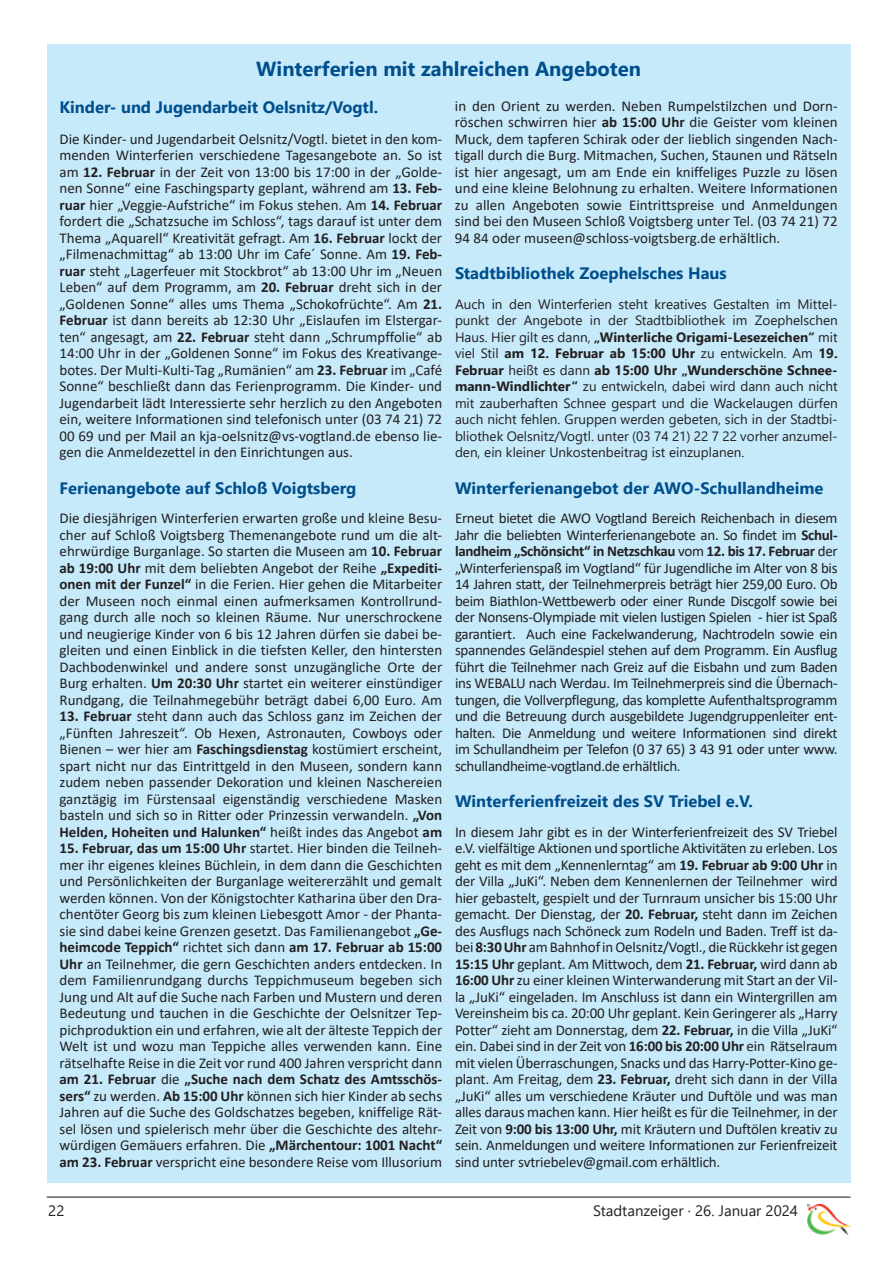
<style>
.page{position:relative;width:893px;height:1263px;background:#fff}
.page>*{position:absolute;margin:0;border:0;box-sizing:border-box;transform-origin:0 0}
.t1{font:700 20.25px "Segoe UI";color:#004f8c}
.t2{font:700 16.5px "Segoe UI";color:#004f8c}
.t3{font:15px/16.5px "Calibri";color:#231f20;text-align:justify}
.t4{font:15px "Segoe UI";color:#231f20}
.t5{font:13.5px/16.5px "Segoe UI";color:#231f20;text-align:justify}
.s1{font-weight:700}
</style>
<div class="page">
<hr style="left:47px;top:1196px;width:803px;height:1px;background:#231f20">
<img style="left:808px;top:1205px;width:42px;height:29px">
<div style="left:47px;top:45px;width:803px;height:1138px;background:#c6eafa"></div>
<h1 class="t1" style="left:256px;top:50px;width:386px">Winterferien mit zahlreichen Angeboten</h1>
<p class="t2" style="left:60px;top:92px;width:320px">Kinder- und Jugendarbeit Oelsnitz/Vogtl.</p>
<p class="t3" style="left:60px;top:130px;width:384px">Die Kinder- und Jugendarbeit Oelsnitz/Vogtl. bietet in den kom&shy;menden Winterferien verschiedene Tagesangebote an. So ist am <span class="s1">12. Februar</span> in der Zeit von 13:00 bis 17:00 in der „Golde&shy;nen Sonne“ eine Faschingsparty geplant, während am <span class="s1">13. Feb&shy;ruar</span> hier „Veggie-Aufstriche“ im Fokus stehen. Am <span class="s1">14. Februar </span>fordert die „Schatzsuche im Schloss“, tags darauf ist unter dem Thema „Aquarell“ Kreativität gefragt. Am <span class="s1">16. Februar</span> lockt der „Filmenachmittag“ ab 13:00 Uhr im Cafe´ Sonne. Am <span class="s1">19. Feb&shy;ruar</span> steht „Lagerfeuer mit Stockbrot“ ab 13:00 Uhr im „Neuen Leben“ auf dem Programm, am <span class="s1">20. Februar</span> dreht sich in der „Goldenen Sonne“ alles ums Thema „Schokofrüchte“. Am <span class="s1">21.<br>Februar</span> ist dann bereits ab 12:30 Uhr „Eislaufen im Elstergar&shy;ten“ angesagt, am <span class="s1">22. Februar</span> steht dann „Schrumpffolie“ ab 14:00 Uhr in der „Goldenen Sonne“ im Fokus des Kreativange&shy;botes. Der Multi-Kulti-Tag „Rumänien“ am <span class="s1">23. Februar</span> im „Café Sonne“ beschließt dann das Ferienprogramm. Die Kinder- und Jugendarbeit lädt Interessierte sehr herzlich zu den Angeboten ein, weitere Informationen sind telefonisch unter (03 74 21) 72<br>00 69 und per Mail an kja-oelsnitz@vs-vogtland.de ebenso lie&shy;gen die Anmeldezettel in den Einrichtungen aus.</p>
<p class="t2" style="left:60px;top:472px;width:298px">Ferienangebote auf Schloß Voigtsberg</p>
<p class="t3" style="left:60px;top:510px;width:384px">Die diesjährigen Winterferien erwarten große und kleine Besu&shy;cher auf Schloß Voigtsberg Themenangebote rund um die alt&shy;ehrwürdige Burganlage. So starten die Museen am <span class="s1">10. Februar ab 19:00 Uhr</span> mit dem beliebten Angebot der Reihe <span class="s1">„Expediti&shy;onen mit der Funzel“</span> in die Ferien. Hier gehen die Mitarbeiter der Museen noch einmal einen aufmerksamen Kontrollrund&shy;gang durch alle noch so kleinen Räume. Nur unerschrockene und neugierige Kinder von 6 bis 12 Jahren dürfen sie dabei be&shy;gleiten und einen Einblick in die tiefsten Keller, den hintersten Dachbodenwinkel und andere sonst unzugängliche Orte der Burg erhalten. <span class="s1">Um 20:30 Uhr</span> startet ein weiterer einstündiger Rundgang, die Teilnahmegebühr beträgt dabei 6,00 Euro. Am</p>
<p class="t3" style="left:60px;top:708px;width:384px"><span class="s1">13. Februar</span> steht dann auch das Schloss ganz im Zeichen der „Fünften Jahreszeit“. Ob Hexen, Astronauten, Cowboys oder Bienen – wer hier am <span class="s1">Faschingsdienstag</span> kostümiert erscheint, spart nicht nur das Eintrittgeld in den Museen, sondern kann zudem neben passender Dekoration und kleinen Naschereien ganztägig im Fürstensaal eigenständig verschiedene Masken basteln und sich so in Ritter oder Prinzessin verwandeln. <span class="s1">„Von Helden, Hoheiten und Halunken“</span> heißt indes das Angebot <span class="s1">am</span></p>
<p class="t3" style="left:60px;top:840px;width:384px"><span class="s1">15. Februar, das um 15:00 Uhr</span> startet. Hier binden die Teilneh&shy;mer ihr eigenes kleines Büchlein, in dem dann die Geschichten und Persönlichkeiten der Burganlage weitererzählt und gemalt werden können. Von der Königstochter Katharina über den Dra&shy;chentöter Georg bis zum kleinen Liebesgott Amor - der Phanta&shy;sie sind dabei keine Grenzen gesetzt. Das Familienangebot <span class="s1">„Ge&shy;heimcode Teppich“</span> richtet sich dann <span class="s1">am 17. Februar ab 15:00<br>Uhr</span> an Teilnehmer, die gern Geschichten anders entdecken. In dem Familienrundgang durchs Teppichmuseum begeben sich Jung und Alt auf die Suche nach Farben und Mustern und deren Bedeutung und tauchen in die Geschichte der Oelsnitzer Tep&shy;pichproduktion ein und erfahren, wie alt der älteste Teppich der Welt ist und wozu man Teppiche alles verwenden kann. Eine rätselhafte Reise in die Zeit vor rund 400 Jahren verspricht dann <span class="s1">am 21. Februar</span> die <span class="s1">„Suche nach dem Schatz des Amtsschös&shy;sers“</span> zu werden. <span class="s1">Ab 15:00 Uhr</span> können sich hier Kinder ab sechs Jahren auf die Suche des Goldschatzes begeben, kniffelige Rät&shy;sel lösen und spielerisch mehr über die Geschichte des altehr&shy;würdigen Gemäuers erfahren. Die <span class="s1">„Märchentour: 1001 Nacht“ am 23. Februar</span> verspricht eine besondere Reise vom Illusorium</p>
<p class="t3" style="left:455px;top:97px;width:384px">in den Orient zu werden. Neben Rumpelstilzchen und Dorn&shy;röschen schwirren hier <span class="s1">ab 15:00 Uhr</span> die Geister vom kleinen Muck, dem tapferen Schirak oder der lieblich singenden Nach&shy;tigall durch die Burg. Mitmachen, Suchen, Staunen und Rätseln ist hier angesagt, um am Ende ein kniffeliges Puzzle zu lösen und eine kleine Belohnung zu erhalten. Weitere Informationen zu allen Angeboten sowie Eintrittspreise und Anmeldungen sind bei den Museen Schloß Voigtsberg unter Tel. (03 74 21) 72<br>94 84 oder museen@schloss-voigtsberg.de erhältlich.</p>
<p class="t2" style="left:455px;top:258px;width:273px">Stadtbibliothek Zoephelsches Haus</p>
<p class="t5" style="left:455px;top:294px;width:384px">Auch in den Winterferien steht kreatives Gestalten im Mittel&shy;punkt der Angebote in der Stadtbibliothek im Zoephelschen Haus. Hier gilt es dann, <span class="s1">„Winterliche Origami-Lesezeichen“</span> mit viel Stil <span class="s1">am 12. Februar ab 15:00 Uhr</span> zu entwickeln. Am <span class="s1">19.<br>Februar</span> heißt es dann <span class="s1">ab 15:00 Uhr „Wunderschöne Schnee&shy;mann-Windlichter“</span> zu entwickeln, dabei wird dann auch nicht mit zauberhaften Schnee gespart und die Wackelaugen dürfen auch nicht fehlen. Gruppen werden gebeten, sich in der Stadtbi&shy;bliothek Oelsnitz/Vogtl. unter (03 74 21) 22 7 22 vorher anzumel&shy;den, ein kleiner Unkostenbeitrag ist einzuplanen.</p>
<p class="t2" style="left:455px;top:472px;width:370px">Winterferienangebot der AWO-Schullandheime</p>
<p class="t3" style="left:455px;top:510px;width:384px">Erneut bietet die AWO Vogtland Bereich Reichenbach in diesem Jahr die beliebten Winterferienangebote an. So findet im <span class="s1">Schul&shy;landheim „Schönsicht“ in Netzschkau</span> vom <span class="s1">12. bis 17. Februar</span> der „Winterferienspaß im Vogtland“ für Jugendliche im Alter von 8 bis 14 Jahren statt, der Teilnehmerpreis beträgt hier 259,00 Euro. Ob beim Biathlon-Wettbewerb oder einer Runde Discgolf sowie bei der Nonsens-Olympiade mit vielen lustigen Spielen - hier ist Spaß garantiert. Auch eine Fackelwanderung, Nachtrodeln sowie ein spannendes Geländespiel stehen auf dem Programm. Ein Ausflug führt die Teilnehmer nach Greiz auf die Eisbahn und zum Baden ins WEBALU nach Werdau. Im Teilnehmerpreis sind die Übernach&shy;tungen, die Vollverpflegung, das komplette Aufenthaltsprogramm und die Betreuung durch ausgebildete Jugendgruppenleiter ent&shy;halten. Die Anmeldung und weitere Informationen sind direkt im Schullandheim per Telefon (0 37 65) 3 43 91 oder unter www. schullandheime-vogtland.de erhältlich.</p>
<p class="t2" style="left:455px;top:786px;width:299px">Winterferienfreizeit des SV Triebel e.V.</p>
<p class="t3" style="left:455px;top:823px;width:384px">In diesem Jahr gibt es in der Winterferienfreizeit des SV Triebel e.V. vielfältige Aktionen und sportliche Aktivitäten zu erleben. Los geht es mit dem „Kennenlerntag“ am <span class="s1">19. Februar ab 9:00 Uhr</span> in der Villa „JuKi“. Neben dem Kennenlernen der Teilnehmer wird hier gebastelt, gespielt und der Turnraum unsicher bis 15:00 Uhr gemacht. Der Dienstag, der <span class="s1">20. Februar,</span> steht dann im Zeichen des Ausflugs nach Schöneck zum Rodeln und Baden. Treff ist da&shy;bei <span class="s1">8:30 Uhr</span> am Bahnhof in Oelsnitz/Vogtl., die Rückkehr ist gegen <span class="s1">15:15 Uhr</span> geplant. Am Mittwoch, dem <span class="s1">21. Februar,</span> wird dann ab <span class="s1">16:00 Uhr</span> zu einer kleinen Winterwanderung mit Start an der Vil&shy;la „JuKi“ eingeladen. Im Anschluss ist dann ein Wintergrillen am Vereinsheim bis ca. 20:00 Uhr geplant. Kein Geringerer als „Harry Potter“ zieht am Donnerstag, dem <span class="s1">22. Februar,</span> in die Villa „JuKi“ ein. Dabei sind in der Zeit von <span class="s1">16:00 bis 20:00 Uhr</span> ein Rätselraum mit vielen Überraschungen, Snacks und das Harry-Potter-Kino ge&shy;plant. Am Freitag, dem <span class="s1">23. Februar,</span> dreht sich dann in der Villa „JuKi“ alles um verschiedene Kräuter und Duftöle und was man alles daraus machen kann. Hier heißt es für die Teilnehmer, in der Zeit von <span class="s1">9:00 bis 13:00 Uhr,</span> mit Kräutern und Duftölen kreativ zu sein. Anmeldungen und weitere Informationen zur Ferienfreizeit sind unter svtriebelev@gmail.com erhältlich.</p>
<p class="t4" style="left:48px;top:1197px;width:18px">22</p>
<p class="t4" style="left:593px;top:1197px;width:206px">Stadtanzeiger · 26. Januar 2024</p>
</div>
